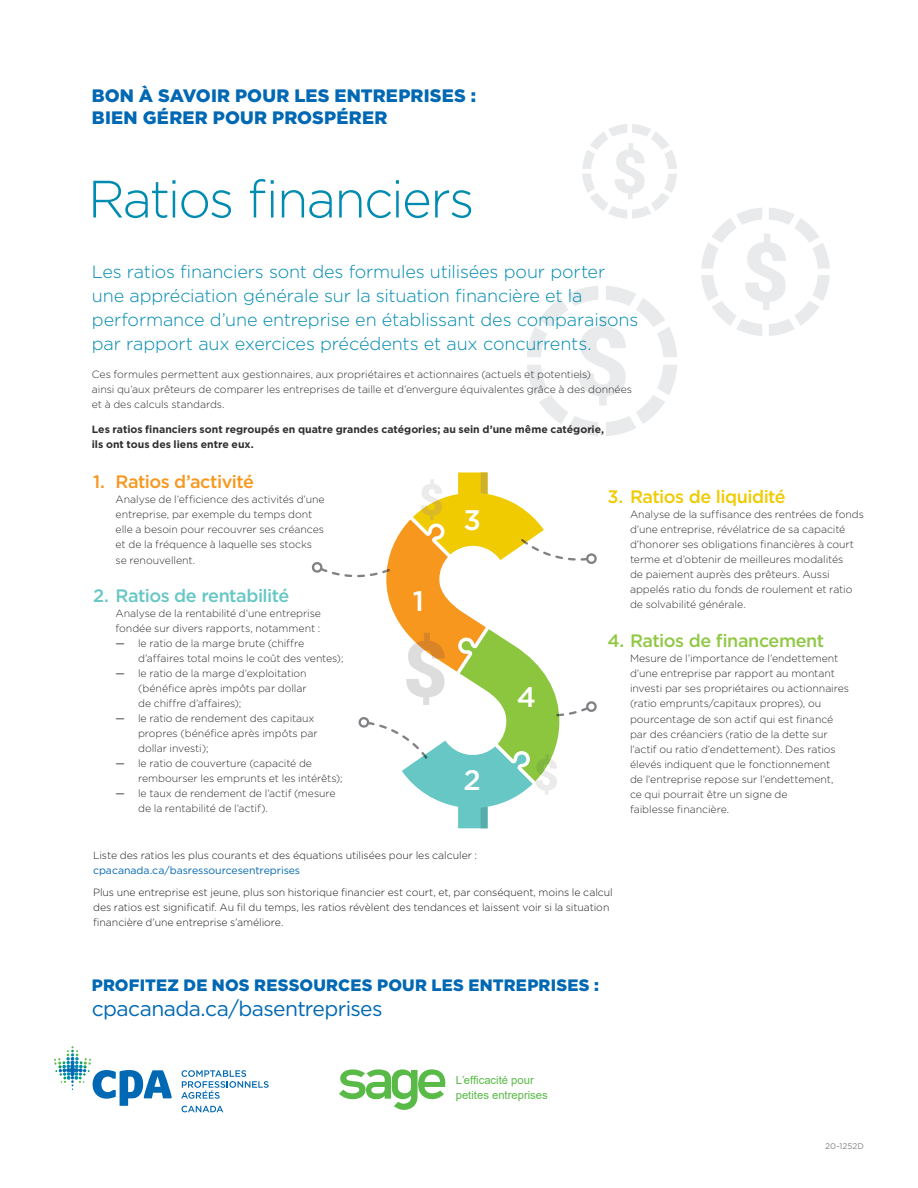
<style>
.page{position:relative;width:918px;height:1188px;background:#fff}
.page>*{position:absolute;margin:0;border:0;box-sizing:border-box;transform-origin:0 0}
.t1{font:300 52.5px "Gotham";letter-spacing:-.035em;color:#008bb0}
.t2{font:500 28.35px "Gotham";color:#fff}
.t3{font:21px "Gotham";letter-spacing:-.03em;color:#0168b3}
.t4{font:300 18px/24px "Gotham";letter-spacing:-.01em;color:#008bb0}
.t5{font:900 18px/21.6px "Gotham";letter-spacing:.015em;color:#0168b3}
.t6{font:500 18px "Gotham";letter-spacing:-.025em;color:#91c846}
.t7{font:500 18px "Gotham";letter-spacing:-.03em;color:#66c7c5}
.t8{font:500 18px "Gotham";letter-spacing:-.03em;color:#f0cb02}
.t9{font:500 18px "Gotham";letter-spacing:-.03em;color:#f7971d}
.t10{font:900 16.5px "Gotham";letter-spacing:.01em;color:#0168b3}
.t11{font:11.25px/14.2px "Arial";color:#59ba47}
.t12{font:300 10.5px/15px "Gotham";letter-spacing:-.005em;color:#312f30}
.t13{font:300 10.5px/15px "Gotham";letter-spacing:-.005em;color:#231f20}
.t14{font:700 10.5px/15px "Gotham";color:#312f30}
.t15{font:10.5px "Gotham";letter-spacing:-.005em;color:#0168b3}
.t16{font:10.5px "Gotham";color:#312f30}
.t17{font:8.25px "Gotham";color:#808285}
</style>
<div class="page">
<svg style="left:582px;top:124px;width:95px;height:95px"></svg>
<svg style="left:701px;top:208px;width:129px;height:128px"></svg>
<svg style="left:527px;top:286px;width:150px;height:150px"></svg>
<svg style="left:181px;top:1106px;width:42px;height:6px"></svg>
<svg style="left:54px;top:1046px;width:118px;height:60px"></svg>
<svg style="left:181px;top:1070px;width:88px;height:29px"></svg>
<svg style="left:339px;top:1069px;width:107px;height:41px"></svg>
<svg style="left:311px;top:472px;width:286px;height:356px"></svg>
<p class="t5" style="left:92px;top:85px;width:386px">BON À SAVOIR POUR LES ENTREPRISES :<br>BIEN GÉRER POUR PROSPÉRER</p>
<h1 class="t1" style="left:88px;top:167px;width:388px">Ratios financiers</h1>
<p class="t4" style="left:92px;top:259px;width:548px">Les ratios financiers sont des formules utilisées pour porter une appréciation générale sur la situation financière et la performance d’une entreprise en établissant des comparaisons par rapport aux exercices précédents et aux concurrents.</p>
<p class="t12" style="left:92px;top:367px;width:542px">Ces formules permettent aux gestionnaires, aux propriétaires et actionnaires (actuels et potentiels)<br>ainsi qu’aux prêteurs de comparer les entreprises de taille et d’envergure équivalentes grâce à des données et à des calculs standards.</p>
<p class="t14" style="left:92px;top:421px;width:514px">Les ratios financiers sont regroupés en quatre grandes catégories; au sein d’une même catégorie, ils ont tous des liens entre eux.</p>
<p class="t9" style="left:93px;top:471px;width:162px">1. Ratios d’activité</p>
<p class="t12" style="left:116px;top:492px;width:211px">Analyse de l’efficience des activités d’une entreprise, par exemple du temps dont elle a besoin pour recouvrer ses créances et de la fréquence à laquelle ses stocks se renouvellent.</p>
<p class="t7" style="left:93px;top:584px;width:198px">2. Ratios de rentabilité</p>
<p class="t12" style="left:116px;top:605px;width:207px">Analyse de la rentabilité d’une entreprise fondée sur divers rapports, notamment :</p>
<p class="t16" style="left:116px;top:637px;width:11px">—</p>
<p class="t12" style="left:138px;top:635px;width:207px">le ratio de la marge brute (chiffre d’affaires total moins le coût des ventes);</p>
<p class="t16" style="left:116px;top:667px;width:11px">—</p>
<p class="t12" style="left:138px;top:665px;width:170px;text-align:justify">le ratio de la marge d’exploitation (bénéfice après impôts par dollar de chiffre d’affaires);</p>
<p class="t16" style="left:116px;top:712px;width:11px">—</p>
<p class="t12" style="left:138px;top:710px;width:181px">le ratio de rendement des capitaux propres (bénéfice après impôts par dollar investi);</p>
<p class="t16" style="left:116px;top:757px;width:11px">—</p>
<p class="t12" style="left:138px;top:755px;width:206px">le ratio de couverture (capacité de rembourser les emprunts et les intérêts);</p>
<p class="t16" style="left:116px;top:787px;width:11px">—</p>
<p class="t12" style="left:138px;top:786px;width:199px">le taux de rendement de l’actif (mesure de la rentabilité de l’actif).</p>
<p class="t2" style="left:413px;top:584px;width:13px">1</p>
<p class="t2" style="left:464px;top:502px;width:19px">3</p>
<p class="t2" style="left:464px;top:763px;width:19px">2</p>
<p class="t13" style="left:93px;top:848px;width:386px">Liste des ratios les plus courants et des équations utilisées pour les calculer :</p>
<p class="t2" style="left:517px;top:680px;width:21px">4</p>
<p class="t8" style="left:608px;top:485px;width:180px">3. Ratios de liquidité</p>
<p class="t12" style="left:630px;top:506px;width:236px">Analyse de la suffisance des rentrées de fonds d’une entreprise, révélatrice de sa capacité d’honorer ses obligations financières à court terme et d’obtenir de meilleures modalités<br>de paiement auprès des prêteurs. Aussi appelés ratio du fonds de roulement et ratio de solvabilité générale.</p>
<p class="t6" style="left:608px;top:630px;width:218px">4. Ratios de financement</p>
<p class="t12" style="left:630px;top:651px;width:221px">Mesure de l’importance de l’endettement d’une entreprise par rapport au montant investi par ses propriétaires ou actionnaires (ratio emprunts/capitaux propres), ou pourcentage de son actif qui est financé par des créanciers (ratio de la dette sur l’actif ou ratio d’endettement). Des ratios élevés indiquent que le fonctionnement<br>de l’entreprise repose sur l’endettement,<br>ce qui pourrait être un signe de<br>faiblesse financière.</p>
<p class="t15" style="left:93px;top:864px;width:209px">cpacanada.ca/basressourcesentreprises</p>
<p class="t13" style="left:93px;top:884px;width:521px">Plus une entreprise est jeune, plus son historique financier est court, et, par conséquent, moins le calcul des ratios est significatif. Au fil du temps, les ratios révèlent des tendances et laissent voir si la situation financière d’une entreprise s’améliore.</p>
<p class="t10" style="left:92px;top:975px;width:509px">PROFITEZ DE NOS RESSOURCES POUR LES ENTREPRISES :</p>
<p class="t3" style="left:92px;top:996px;width:292px">cpacanada.ca/basentreprises</p>
<p class="t11" style="left:456px;top:1073px;width:93px">L’efficacité pour petites entreprises</p>
<p class="t17" style="left:825px;top:1141px;width:40px">20-1252D</p>
</div>
